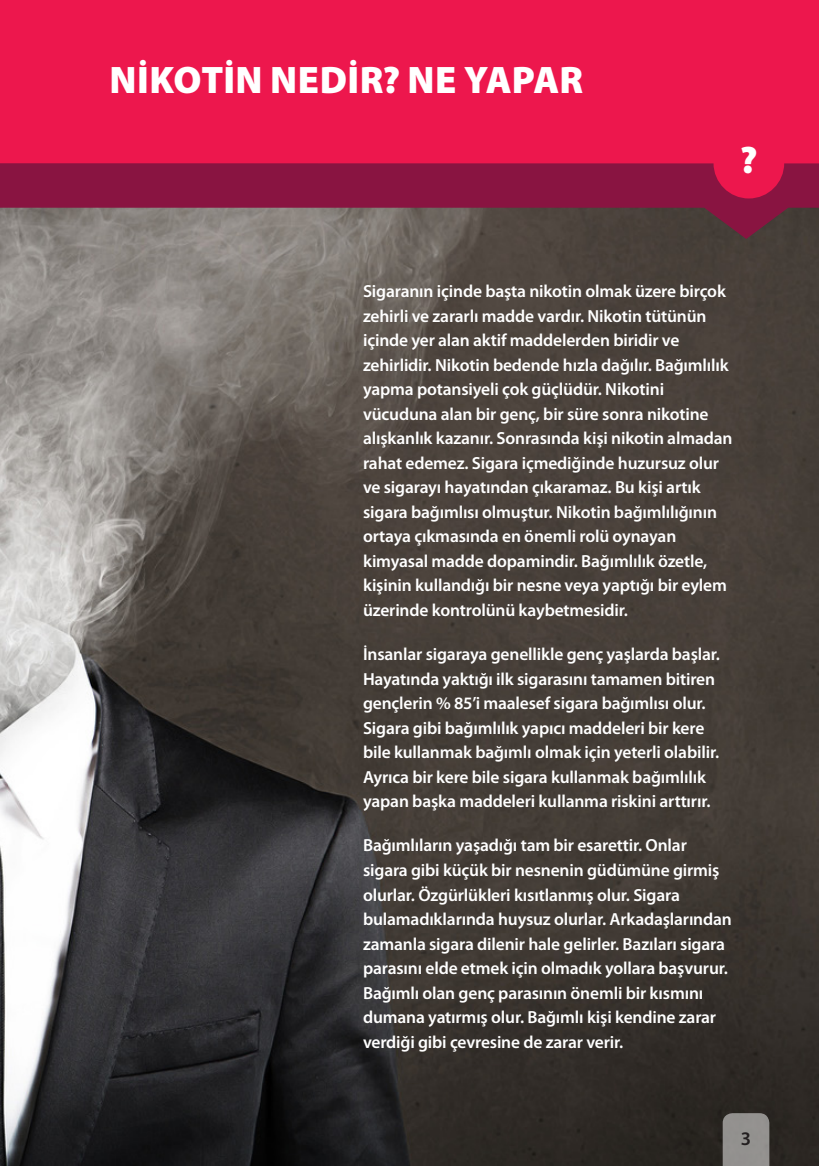
<style>
.page{position:relative;width:819px;height:1166px;background:#fff}
.page>*{position:absolute;margin:0;border:0;box-sizing:border-box;transform-origin:0 0}
.t1{font:900 38.5px "Myriad Pro";letter-spacing:.01em;color:#fff}
.t2{font:600 19.25px "Myriad Pro";color:#231f20}
.t3{font:600 17.5px/24.5px "Myriad Pro";letter-spacing:-.01em;color:#fff}
</style>
<div class="page">
<img style="left:0;top:239px;width:819px;height:927px">
<div style="left:722px;top:1113px;width:47px;height:53px;background:#93918f"></div>
<svg style="left:0;top:163px;width:819px;height:76px;background:#7e354d"></svg>
<div style="left:0;top:0;width:819px;height:163px;background:#ed174d"></div>
<div style="left:713px;top:128px;width:71px;height:70px;background:#ed174d;border-radius:50%"></div>
<h1 class="t1" style="left:110px;top:60px;width:475px">NİKOTİN NEDİR? NE YAPAR</h1>
<h1 class="t1" style="left:740px;top:140px;width:19px">?</h1>
<p class="t3" style="left:363px;top:279px;width:371px">Sigaranın içinde başta nikotin olmak üzere birçok zehirli ve zararlı madde vardır. Nikotin tütünün içinde yer alan aktif maddelerden biridir ve zehirlidir. Nikotin bedende hızla dağılır. Bağımlılık yapma potansiyeli çok güçlüdür. Nikotini vücuduna alan bir genç, bir süre sonra nikotine alışkanlık kazanır. Sonrasında kişi nikotin almadan rahat edemez. Sigara içmediğinde huzursuz olur ve sigarayı hayatından çıkaramaz. Bu kişi artık sigara bağımlısı olmuştur. Nikotin bağımlılığının ortaya çıkmasında en önemli rolü oynayan kimyasal madde dopamindir. Bağımlılık özetle, kişinin kullandığı bir nesne veya yaptığı bir eylem üzerinde kontrolünü kaybetmesidir.</p>
<p class="t3" style="left:363px;top:642px;width:358px">İnsanlar sigaraya genellikle genç yaşlarda başlar.<br>Hayatında yaktığı ilk sigarasını tamamen bitiren gençlerin % 85’i maalesef sigara bağımlısı olur.<br>Sigara gibi bağımlılık yapıcı maddeleri bir kere bile kullanmak bağımlı olmak için yeterli olabilir.<br>Ayrıca bir kere bile sigara kullanmak bağımlılık yapan başka maddeleri kullanma riskini arttırır.</p>
<p class="t3" style="left:363px;top:834px;width:370px">Bağımlıların yaşadığı tam bir esarettir. Onlar sigara gibi küçük bir nesnenin güdümüne girmiş olurlar. Özgürlükleri kısıtlanmış olur. Sigara bulamadıklarında huysuz olurlar. Arkadaşlarından zamanla sigara dilenir hale gelirler. Bazıları sigara parasını elde etmek için olmadık yollara başvurur.<br>Bağımlı olan genç parasının önemli bir kısmını dumana yatırmış olur. Bağımlı kişi kendine zarar verdiği gibi çevresine de zarar verir.</p>
<p class="t2" style="left:740px;top:1129px;width:12px">3</p>
</div>
